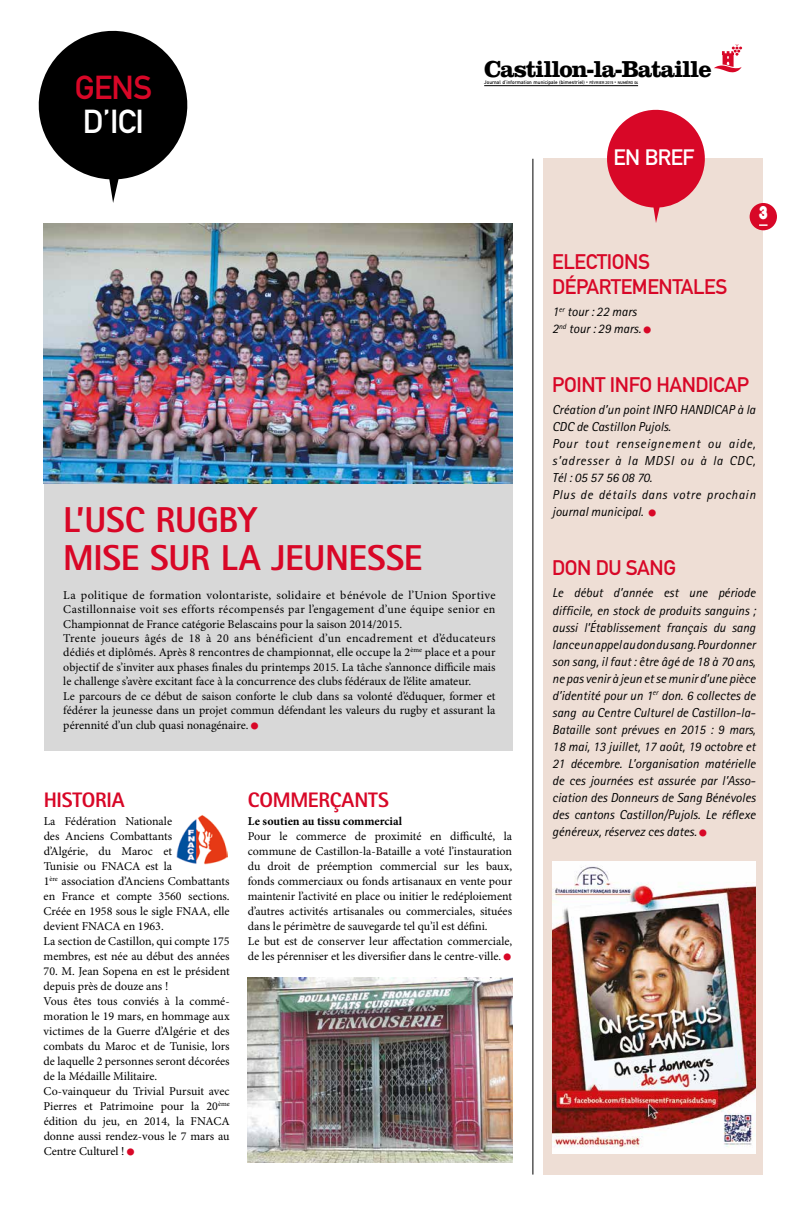
<style>
.page{position:relative;width:794px;height:1219px;background:#fff}
.page>*{position:absolute;margin:0;border:0;box-sizing:border-box;transform-origin:0 0}
.t1{font:800 36px/38px "Rotis Sans Serif";letter-spacing:-.01em;color:#d80727}
.t2{font:32.8px "DIN Mittelschrift";color:#fff}
.t3{font:32.8px "DIN Mittelschrift";color:#d80727}
.t4{font:700 23.9px "Clarendon";letter-spacing:-.05em;color:#000}
.t5{font:22px "DIN Mittelschrift";letter-spacing:-.02em;color:#fff}
.t6{font:800 21px "Rotis Sans Serif";letter-spacing:-.015em;color:#d80727}
.t7{font:20.8px/25px "DIN Mittelschrift";letter-spacing:-.02em;color:#d80727}
.t8{font:900 19px "Duepuntozero";color:#fff}
.t9{font:italic 13px/17px "Rotis Sans Serif";color:#000}
.t10{font:italic 13px/17px "Rotis Sans Serif";letter-spacing:.025em;color:#000}
.t11{font:12px/15px "Minion Pro";color:#000}
.t12{font:700 12px "Minion Pro";color:#000}
.t13{font:5px "DIN Mittelschrift";letter-spacing:.025em;color:#000}
.s1{font-size:3.9px}
.s2{color:#d80727}
</style>
<div class="page">
<div style="left:44px;top:349px;width:468px;height:402px;background:#d8d8d8"></div>
<div style="left:543px;top:159px;width:220px;height:1016px;background:#eeded5"></div>
<hr style="left:484px;top:85px;width:154px;height:1px;background:#000">
<svg style="left:714px;top:44px;width:28px;height:28px"></svg>
<svg style="left:38px;top:30px;width:150px;height:173px"></svg>
<svg style="left:601px;top:109px;width:110px;height:114px"></svg>
<div style="left:749px;top:203px;width:28px;height:27px;background:#d80727;border-radius:50%"></div>
<svg style="left:759px;top:224px;width:8px;height:2px"></svg>
<hr style="left:532px;top:159px;width:1px;height:1015px;background:#000">
<img style="left:248px;top:978px;width:264px;height:184px">
<img style="left:552px;top:861px;width:203px;height:293px">
<img style="left:177px;top:815px;width:50px;height:49px">
<img style="left:44px;top:223px;width:468px;height:260px">
<h2 class="t3" style="left:75px;top:68px;width:79px">GENS</h2>
<h2 class="t2" style="left:83px;top:102px;width:63px">D’ICI</h2>
<h3 class="t4" style="left:484px;top:54px;width:229px">Castillon-la-Bataille</h3>
<p class="t13" style="left:484px;top:79px;width:155px">Journal d’information municipale (bimestriel) * <span class="s1">FÉVRIER 2015</span> * <span class="s1">NUMÉRO 04</span></p>
<h3 class="t5" style="left:613px;top:144px;width:82px">EN BREF</h3>
<h3 class="t7" style="left:552px;top:249px;width:177px">ELECTIONS<br>DÉPARTEMENTALES</h3>
<p class="t9" style="left:552px;top:304px;width:100px">1<sup>er</sup> tour : 22 mars<br>2<sup>nd</sup> tour : 29 mars. <span class="s2">■</span></p>
<h3 class="t8" style="left:759px;top:201px;width:10px">3</h3>
<h1 class="t1" style="left:63px;top:500px;width:361px">L’USC RUGBY<br>MISE SUR LA JEUNESSE</h1>
<p class="t11" style="left:63px;top:588px;width:434px;line-height:14.5px">La politique de formation volontariste, solidaire et bénévole de l’Union Sportive Castillonnaise voit ses efforts récompensés par l’engagement d’une équipe senior en Championnat de France catégorie Belascains pour la saison 2014/2015.<br>Trente joueurs âgés de 18 à 20 ans bénéficient d’un encadrement et d’éducateurs dédiés et diplômés. Après 8 rencontres de championnat, elle occupe la 2<sup>ème</sup> place et a pour objectif de s’inviter aux phases finales du printemps 2015. La tâche s’annonce difficile mais le challenge s’avère excitant face à la concurrence des clubs fédéraux de l’élite amateur.<br>Le parcours de ce début de saison conforte le club dans sa volonté d’éduquer, former et fédérer la jeunesse dans un projet commun défendant les valeurs du rugby et assurant la pérennité d’un club quasi nonagénaire. <span class="s2">■</span></p>
<h3 class="t6" style="left:44px;top:787px;width:82px">HISTORIA</h3>
<p class="t11" style="left:44px;top:814px;width:187px">La Fédération Nationale<br>des Anciens Combattants<br>d’Algérie, du Maroc et<br>Tunisie ou FNACA est la<br>1<sup>ère</sup> association d’Anciens Combattants en France et compte 3560 sections.<br>Créée en 1958 sous le sigle FNAA, elle devient FNACA en 1963.<br>La section de Castillon, qui compte 175 membres, est née au début des années</p>
<p class="t11" style="left:44px;top:964px;width:187px">70. M. Jean Sopena en est le président depuis près de douze ans !<br>Vous êtes tous conviés à la commé&shy;moration le 19 mars, en hommage aux victimes de la Guerre d’Algérie et des combats du Maroc et de Tunisie, lors de laquelle 2 personnes seront décorées de la Médaille Militaire.<br>Co-vainqueur du Trivial Pursuit avec<br>Pierres et Patrimoine pour la 20<sup>ème </sup>édition du jeu, en 2014, la FNACA donne aussi rendez-vous le 7 mars au<br>Centre Culturel ! <span class="s2">■</span></p>
<h3 class="t6" style="left:248px;top:787px;width:143px">COMMERÇANTS</h3>
<p class="t12" style="left:248px;top:813px;width:156px">Le soutien au tissu commercial</p>
<p class="t11" style="left:248px;top:829px;width:266px">Pour le commerce de proximité en difficulté, la commune de Castillon-la-Bataille a voté l’instauration du droit de préemption commercial sur les baux, fonds commerciaux ou fonds artisanaux en vente pour maintenir l’activité en place ou initier le redéploiement d’autres activités artisanales ou commerciales, situées dans le périmètre de sauvegarde tel qu’il est défini.<br>Le but est de conserver leur affectation commerciale, de les pérenniser et les diversifier dans le centre-ville. <span class="s2">■</span></p>
<h3 class="t7" style="left:552px;top:372px;width:198px">POINT INFO HANDICAP</h3>
<p class="t10" style="left:552px;top:402px;width:205px">Création d’un point INFO HANDICAP à la<br>CDC de Castillon Pujols.<br>Pour tout renseignement ou aide, s’adresser à la MDSI ou à la CDC,<br>Tél : 05 57 56 08 70.<br>Plus de détails dans votre prochain journal municipal. <span class="s2">■</span></p>
<h3 class="t7" style="left:552px;top:555px;width:125px">DON DU SANG</h3>
<p class="t9" style="left:552px;top:585px;width:205px;text-align:justify">Le début d’année est une période difficile, en stock de produits sanguins ; aussi l’Établissement français du sang lance un appel au don du sang. Pour donner son sang, il faut : être âgé de 18 à 70 ans, ne pas venir à jeun et se munir d’une pièce d’identité pour un 1<sup>er</sup> don. 6 collectes de sang au Centre Culturel de Castillon-la-Bataille sont prévues en 2015 : 9 mars, 18 mai, 13 juillet, 17 août, 19 octobre et 21 décembre. L’organisation matérielle de ces journées est assurée par l’Asso&shy;ciation des Donneurs de Sang Bénévoles des cantons Castillon/Pujols. Le réflexe généreux, réservez ces dates. <span class="s2">■</span></p>
</div>
